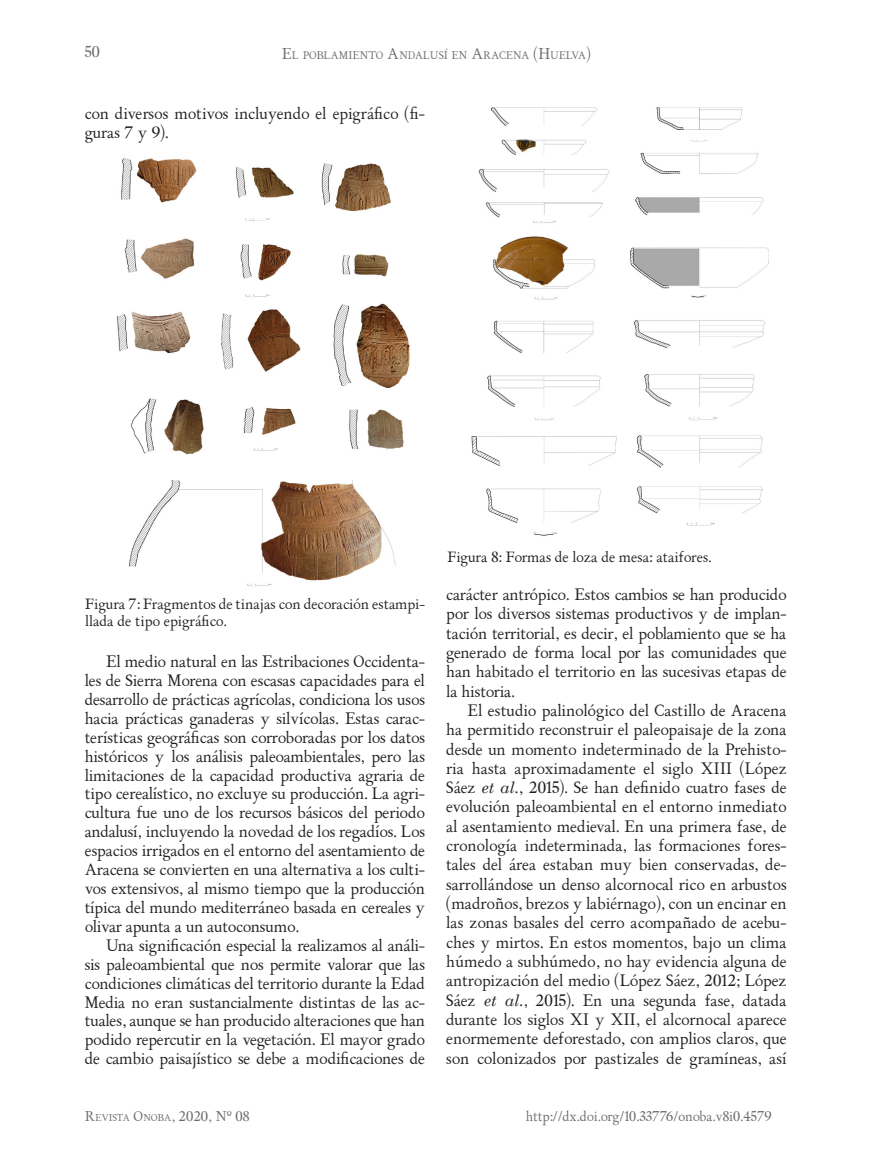
<style>
.page{position:relative;width:872px;height:1170px;background:#fff}
.page>*{position:absolute;margin:0;border:0;box-sizing:border-box;transform-origin:0 0}
.Texto_G{font:15.75px/19.4px "ALPHABETUM Unicode";letter-spacing:-.01em;color:#231f20;text-align:justify}
.t1{font:15px "ALPHABETUM Unicode";color:#6c6d70}
.Pie_de_foto{font:14.25px/17.1px "ALPHABETUM Unicode";color:#231f20}
.t2{font:13.5px "ALPHABETUM Unicode";color:#6c6d70}
.t3{font:10.5px "ALPHABETUM Unicode";color:#6c6d70}
.t4{font:9.45px "ALPHABETUM Unicode";color:#6c6d70}
.s1{font-size:15px}
.s2{font-style:italic}
.s3{font-size:13.5px}
</style>
<div class="page">
<img style="left:116px;top:158px;width:294px;height:429px">
<img style="left:471px;top:107px;width:298px;height:429px">
<p class="t1" style="left:85px;top:42px;width:17px">50</p>
<p class="t3" style="left:282px;top:48px;width:310px"><span class="s1">E</span>L POBLAMIENTO <span class="s1">A</span>NDALUSÍ EN <span class="s1">A</span>RACENA <span class="s1">(H</span>UELVA<span class="s1">)</span></p>
<p class="Texto_G" style="left:85px;top:104px;width:342px;line-height:18.9px">con diversos motivos incluyendo el epigráfico (fi&shy;guras 7 y 9).</p>
<p class="Pie_de_foto" style="left:86px;top:595px;width:341px">Figura 7: Fragmentos de tinajas con decoración estampi&shy;llada de tipo epigráfico.</p>
<p class="Texto_G" style="left:85px;top:652px;width:342px;line-height:18.9px;text-indent:21px">El medio natural en las Estribaciones Occidenta&shy;les de Sierra Morena con escasas capacidades para el desarrollo de prácticas agrícolas, condiciona los usos hacia prácticas ganaderas y silvícolas. Estas carac&shy;terísticas geográficas son corroboradas por los datos históricos y los análisis paleoambientales, pero las limitaciones de la capacidad productiva agraria de tipo cerealístico, no excluye su producción. La agri&shy;cultura fue uno de los recursos básicos del periodo andalusí, incluyendo la novedad de los regadíos. Los espacios irrigados en el entorno del asentamiento de Aracena se convierten en una alternativa a los culti&shy;vos extensivos, al mismo tiempo que la producción típica del mundo mediterráneo basada en cereales y olivar apunta a un autoconsumo.</p>
<p class="Texto_G" style="left:85px;top:936px;width:342px;line-height:18.9px;text-indent:21px">Una significación especial la realizamos al análi&shy;sis paleoambiental que nos permite valorar que las condiciones climáticas del territorio durante la Edad Media no eran sustancialmente distintas de las ac&shy;tuales, aunque se han producido alteraciones que han podido repercutir en la vegetación. El mayor grado de cambio paisajístico se debe a modificaciones de</p>
<p class="Pie_de_foto" style="left:448px;top:549px;width:265px">Figura 8: Formas de loza de mesa: ataifores.</p>
<p class="Texto_G" style="left:446px;top:585px;width:342px">carácter antrópico. Estos cambios se han producido por los diversos sistemas productivos y de implan&shy;tación territorial, es decir, el poblamiento que se ha generado de forma local por las comunidades que han habitado el territorio en las sucesivas etapas de la historia.</p>
<p class="Texto_G" style="left:446px;top:701px;width:342px;text-indent:21px">El estudio palinológico del Castillo de Aracena ha permitido reconstruir el paleopaisaje de la zona desde un momento indeterminado de la Prehisto&shy;ria hasta aproximadamente el siglo XIII (López Sáez <span class="s2">et al.</span>, 2015). Se han definido cuatro fases de evolución paleoambiental en el entorno inmediato al asentamiento medieval. En una primera fase, de cronología indeterminada, las formaciones fores&shy;tales del área estaban muy bien conservadas, de&shy;sarrollándose un denso alcornocal rico en arbustos (madroños, brezos y labiérnago), con un encinar en las zonas basales del cerro acompañado de acebu&shy;ches y mirtos. En estos momentos, bajo un clima húmedo a subhúmedo, no hay evidencia alguna de antropización del medio (López Sáez, 2012; López Sáez <span class="s2">et al.</span>, 2015). En una segunda fase, datada durante los siglos XI y XII, el alcornocal aparece enormemente deforestado, con amplios claros, que son colonizados por pastizales de gramíneas, así</p>
<p class="t4" style="left:85px;top:1111px;width:166px"><span class="s3">R</span>EVISTA <span class="s3">O</span>NOBA<span class="s3">, 2020, Nº 08</span></p>
<p class="t2" style="left:526px;top:1107px;width:247px">http://dx.doi.org/10.33776/onoba.v8i0.4579</p>
</div>
